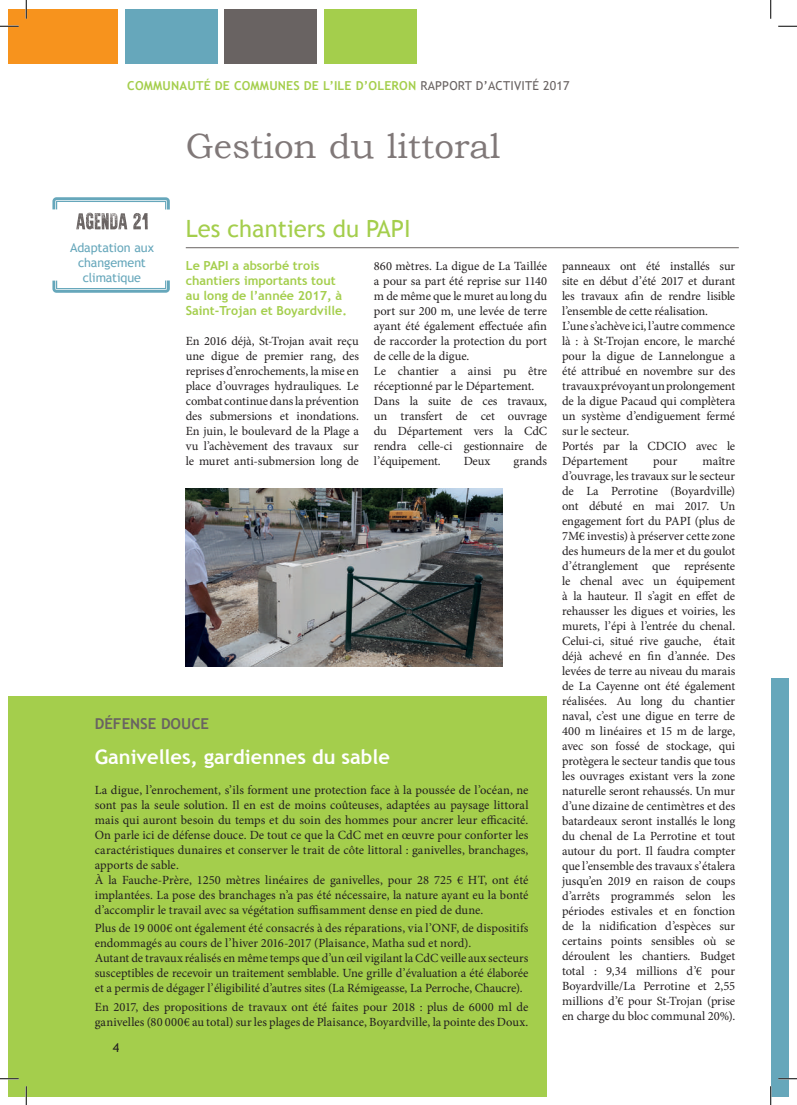
<style>
.page{position:relative;width:797px;height:1105px;background:#fff}
.page>*{position:absolute;margin:0;border:0;box-sizing:border-box;transform-origin:0 0}
.t1{font:35px "Bookman Old Style";color:#807878}
.t2{font:23.75px "Trebuchet MS";color:#a4ce4c}
.t3{font:700 20px "Trebuchet MS";color:#fff}
.t4{font:700 15px "Trebuchet MS";color:#696362}
.t5{font:12.5px/15px "Minion Pro";letter-spacing:-.005em;color:#231f20}
.t6{font:700 12.5px/15px "Trebuchet MS";color:#a4ce4c}
.t7{font:12.5px/15px "Trebuchet MS";letter-spacing:-.01em;color:#66a7bb;text-align:center}
.t8{font:12.5px "Trebuchet MS";color:#231f20}
.t9{font:700 12.38px "Trebuchet MS";letter-spacing:.015em;color:#a4ce4c}
.s1{font-weight:400;color:#696362}
</style>
<div class="page">
<div style="left:225px;top:9px;width:92px;height:54px;background:#696362"></div>
<div style="left:9px;top:9px;width:109px;height:54px;background:#f7931d"></div>
<div style="left:125px;top:9px;width:93px;height:54px;background:#66a7bb"></div>
<div style="left:324px;top:9px;width:92px;height:54px;background:#a4ce4c"></div>
<div style="left:9px;top:696px;width:538px;height:400px;background:#a4ce4c"></div>
<img style="left:185px;top:489px;width:317px;height:177px">
<svg style="left:52px;top:197px;width:118px;height:32px"></svg>
<svg style="left:52px;top:280px;width:118px;height:13px"></svg>
<hr style="left:186px;top:247px;width:552px;height:1px;background:#696362">
<div style="left:770px;top:678px;width:18px;height:418px;background:#66a7bb"></div>
<svg style="left:0;top:25px;width:19px;height:2px"></svg>
<svg style="left:778px;top:25px;width:19px;height:2px"></svg>
<svg style="left:0;top:1078px;width:19px;height:1px"></svg>
<svg style="left:778px;top:1078px;width:19px;height:1px"></svg>
<svg style="left:25px;top:0;width:2px;height:19px"></svg>
<svg style="left:25px;top:1086px;width:2px;height:19px"></svg>
<svg style="left:770px;top:0;width:1px;height:19px"></svg>
<svg style="left:770px;top:1086px;width:1px;height:19px"></svg>
<p class="t9" style="left:127px;top:78px;width:444px">COMMUNAUTÉ DE COMMUNES DE L’ILE D’OLERON <span class="s1">RAPPORT D’ACTIVITÉ 2017</span></p>
<h1 class="t1" style="left:186px;top:123px;width:316px">Gestion du littoral</h1>
<p class="t7" style="left:70px;top:240px;width:85px">Adaptation aux changement climatique</p>
<h2 class="t2" style="left:186px;top:215px;width:226px">Les chantiers du PAPI</h2>
<p class="t6" style="left:186px;top:258px;width:163px">Le PAPI a absorbé trois chantiers importants tout au long de l’année 2017, à<br>Saint-Trojan et Boyardville.</p>
<p class="t5" style="left:186px;top:333px;width:175px;text-align:justify">En 2016 déjà, St-Trojan avait reçu une digue de premier rang, des reprises d’enrochements, la mise en place d’ouvrages hydrauliques. Le combat continue dans la prévention des submersions et inondations.<br>En juin, le boulevard de la Plage a vu l’achèvement des travaux sur le muret anti-submersion long de</p>
<p class="t5" style="left:374px;top:258px;width:175px">860 mètres. La digue de La Taillée a pour sa part été reprise sur 1140 m de même que le muret au long du port sur 200 m, une levée de terre ayant été également effectuée afin de raccorder la protection du port de celle de la digue.<br>Le chantier a ainsi pu être réceptionné par le Département.<br>Dans la suite de ces travaux, un transfert de cet ouvrage du Département vers la CdC rendra celle-ci gestionnaire de l’équipement.</p>
<p class="t5" style="left:463px;top:453px;width:28px">Deux</p>
<p class="t5" style="left:513px;top:453px;width:35px">grands</p>
<p class="t4" style="left:95px;top:714px;width:116px">DÉFENSE DOUCE</p>
<h3 class="t3" style="left:95px;top:744px;width:296px">Ganivelles, gardiennes du sable</h3>
<p class="t5" style="left:95px;top:782px;width:435px">La digue, l’enrochement, s’ils forment une protection face à la poussée de l’océan, ne sont pas la seule solution. Il en est de moins coûteuses, adaptées au paysage littoral mais qui auront besoin du temps et du soin des hommes pour ancrer leur efficacité.<br>On parle ici de défense douce. De tout ce que la CdC met en œuvre pour conforter les caractéristiques dunaires et conserver le trait de côte littoral : ganivelles, branchages, apports de sable.<br>À la Fauche-Prère, 1250 mètres linéaires de ganivelles, pour 28 725 € HT, ont été implantées. La pose des branchages n’a pas été nécessaire, la nature ayant eu la bonté d’accomplir le travail avec sa végétation suffisamment dense en pied de dune.</p>
<p class="t5" style="left:95px;top:921px;width:435px">Plus de 19 000€ ont également été consacrés à des réparations, via l’ONF, de dispositifs endommagés au cours de l’hiver 2016-2017 (Plaisance, Matha sud et nord).<br>Autant de travaux réalisés en même temps que d’un œil vigilant la CdC veille aux secteurs susceptibles de recevoir un traitement semblable. Une grille d’évaluation a été élaborée et a permis de dégager l’éligibilité d’autres sites (La Rémigeasse, La Perroche, Chaucre).</p>
<p class="t5" style="left:95px;top:999px;width:435px">En 2017, des propositions de travaux ont été faites pour 2018 : plus de 6000 ml de ganivelles (80 000€ au total) sur les plages de Plaisance, Boyardville, la pointe des Doux.</p>
<p class="t8" style="left:113px;top:1040px;width:8px">4</p>
<p class="t5" style="left:562px;top:258px;width:175px">panneaux ont été installés sur site en début d’été 2017 et durant les travaux afin de rendre lisible l’ensemble de cette réalisation.<br>L’une s’achève ici, l’autre commence là : à St-Trojan encore, le marché pour la digue de Lannelongue a été attribué en novembre sur des travaux prévoyant un prolongement de la digue Pacaud qui complètera un système d’endiguement fermé sur le secteur.<br>Portés par la CDCIO avec le<br>Département</p>
<p class="t5" style="left:562px;top:453px;width:175px;text-align:justify;text-indent:140px">maître d’ouvrage, les travaux sur le secteur de La Perrotine (Boyardville) ont débuté en mai 2017. Un engagement fort du PAPI (plus de 7M€ investis) à préserver cette zone des humeurs de la mer et du goulot d’étranglement que représente le chenal avec un équipement à la hauteur. Il s’agit en effet de rehausser les digues et voiries, les murets, l’épi à l’entrée du chenal.<br>Celui-ci, situé rive gauche, était déjà achevé en fin d’année. Des levées de terre au niveau du marais de La Cayenne ont été également réalisées. Au long du chantier naval, c’est une digue en terre de 400 m linéaires et 15 m de large, avec son fossé de stockage, qui protègera le secteur tandis que tous les ouvrages existant vers la zone naturelle seront rehaussés. Un mur d’une dizaine de centimètres et des batardeaux seront installés le long du chenal de La Perrotine et tout autour du port. Il faudra compter que l’ensemble des travaux s’étalera jusqu’en 2019 en raison de coups d’arrêts programmés selon les périodes estivales et en fonction de la nidification d’espèces sur certains points sensibles où se déroulent les chantiers. Budget total : 9,34 millions d’€ pour Boyardville/La Perrotine et 2,55 millions d’€ pour St-Trojan (prise en charge du bloc communal 20%).</p>
<p class="t5" style="left:653px;top:453px;width:26px">pour</p>
</div>
